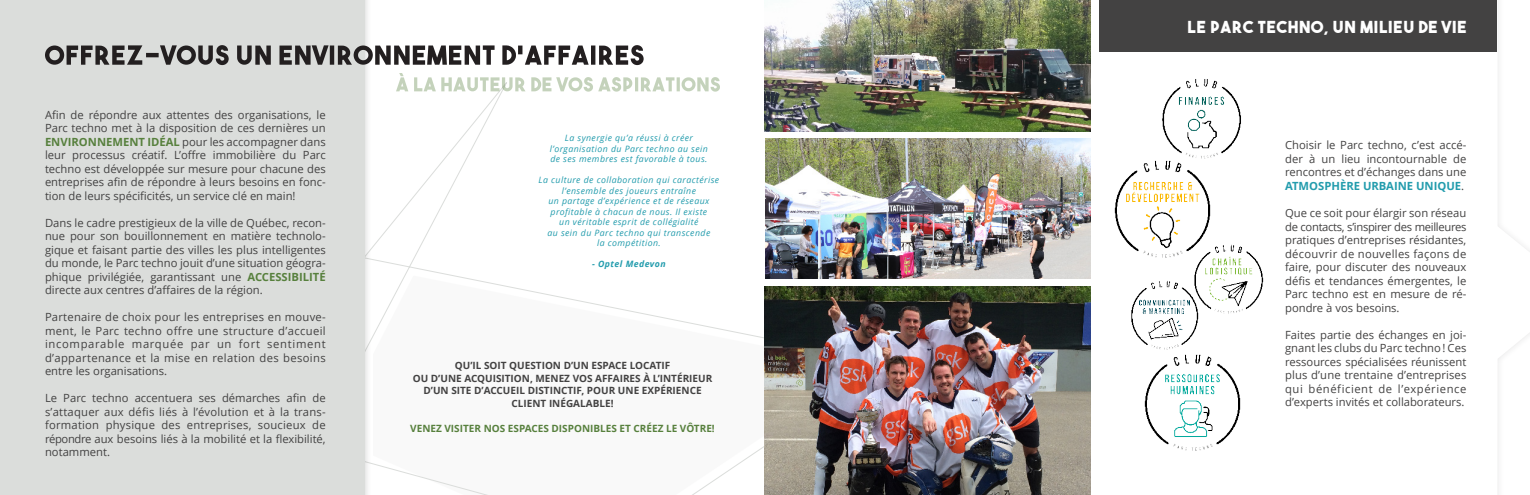
<style>
.page{position:relative;width:1530px;height:495px;background:#fff}
.page>*{position:absolute;margin:0;border:0;box-sizing:border-box;transform-origin:0 0}
.t1{font:16.5px "The Bold Font";letter-spacing:.05em;color:#fff}
.t2{font:11.25px/13.5px "Open Sans";color:#434242;text-align:justify}
.t3{font:700 10px/12.5px "Open Sans";color:#434242;text-align:center}
.t4{font:700 10px "Open Sans";color:#57803d}
.t5{font:italic 8.75px/10.5px "Open Sans";letter-spacing:.05em;color:#239cad;text-align:center}
.t6{font:italic 700 8.75px "Open Sans";letter-spacing:.05em;color:#239cad}
.s1{font-weight:700;color:#57803d}
.s2{font-weight:700;color:#239cad}
</style>
<div class="page">
<svg style="left:372px;top:80px;width:615px;height:415px"></svg>
<svg style="left:372px;top:479px;width:161px;height:16px"></svg>
<div style="left:1099px;top:0;width:398px;height:52px;background:#434242"></div>
<img style="left:1194px;top:244px;width:70px;height:70px">
<img style="left:1162px;top:79px;width:79px;height:75px">
<img style="left:1144px;top:355px;width:97px;height:96px">
<img style="left:1131px;top:275px;width:74px;height:80px">
<img style="left:1114px;top:152px;width:106px;height:114px">
<svg style="left:396px;top:73px;width:324px;height:19px"></svg>
<div style="left:0;top:0;width:365px;height:495px;background:#dbdddb"></div>
<svg style="left:45px;top:45px;width:599px;height:20px"></svg>
<img style="left:765px;top:0;width:326px;height:131px">
<img style="left:765px;top:287px;width:326px;height:208px">
<img style="left:765px;top:138px;width:326px;height:141px">
<p class="t2" style="left:45px;top:108px;width:282px">Afin de répondre aux attentes des organisations, le Parc techno met à la disposition de ces dernières un <span class="s1">ENVIRONNEMENT IDÉAL</span> pour les accompagner dans leur processus créatif. L’offre immobilière du Parc techno est développée sur mesure pour chacune des entreprises afin de répondre à leurs besoins en fonc&shy;tion de leurs spécificités, un service clé en main!</p>
<p class="t2" style="left:45px;top:216px;width:282px">Dans le cadre prestigieux de la ville de Québec, recon&shy;nue pour son bouillonnement en matière technolo&shy;gique et faisant partie des villes les plus intelligentes du monde, le Parc techno jouit d’une situation géogra&shy;phique privilégiée, garantissant une <span class="s1">ACCESSIBILITÉ </span>directe aux centres d’affaires de la région.</p>
<p class="t2" style="left:45px;top:310px;width:282px">Partenaire de choix pour les entreprises en mouve&shy;ment, le Parc techno offre une structure d’accueil incomparable marquée par un fort sentiment d’appartenance et la mise en relation des besoins entre les organisations.</p>
<p class="t2" style="left:45px;top:391px;width:282px">Le Parc techno accentuera ses démarches afin de s’attaquer aux défis liés à l’évolution et à la trans&shy;formation physique des entreprises, soucieux de répondre aux besoins liés à la mobilité et la flexibilité, notamment.</p>
<p class="t5" style="left:550px;top:132px;width:160px">La synergie qu’a réussi à créer l’organisation du Parc techno au sein de ses membres est favorable à tous.</p>
<p class="t5" style="left:539px;top:174px;width:182px">La culture de collaboration qui caractérise l’ensemble des joueurs entraîne<br>un partage d’expérience et de réseaux profitable à chacun de nous. Il existe<br>un véritable esprit de collégialité<br>au sein du Parc techno qui transcende<br>la compétition.</p>
<p class="t6" style="left:592px;top:258px;width:75px">- Optel Medevon</p>
<p class="t3" style="left:413px;top:359px;width:301px">QU’IL SOIT QUESTION D’UN ESPACE LOCATIF<br>OU D’UNE ACQUISITION, MENEZ VOS AFFAIRES À L’INTÉRIEUR D’UN SITE D’ACCUEIL DISTINCTIF, POUR UNE EXPÉRIENCE CLIENT INÉGALABLE!</p>
<p class="t4" style="left:410px;top:421px;width:306px">VENEZ VISITER NOS ESPACES DISPONIBLES ET CRÉEZ LE VÔTRE!</p>
<h1 class="t1" style="left:1188px;top:16px;width:280px">LE PARC TECHNO, UN MILIEU DE VIE</h1>
<p class="t2" style="left:1285px;top:138px;width:183px">Choisir le Parc techno, c’est accé&shy;der à un lieu incontournable de rencontres et d’échanges dans une <span class="s2">ATMOSPHÈRE URBAINE UNIQUE</span>.</p>
<p class="t2" style="left:1285px;top:206px;width:183px">Que ce soit pour élargir son réseau de contacts, s’inspirer des meilleures pratiques d’entreprises résidantes, découvrir de nouvelles façons de faire, pour discuter des nouveaux défis et tendances émergentes, le Parc techno est en mesure de ré&shy;pondre à vos besoins.</p>
<p class="t2" style="left:1285px;top:327px;width:183px">Faites partie des échanges en joi&shy;gnant les clubs du Parc techno! Ces ressources spécialisées réunissent plus d’une trentaine d’entreprises qui bénéficient de l’expérience d’experts invités et collaborateurs.</p>
</div>
